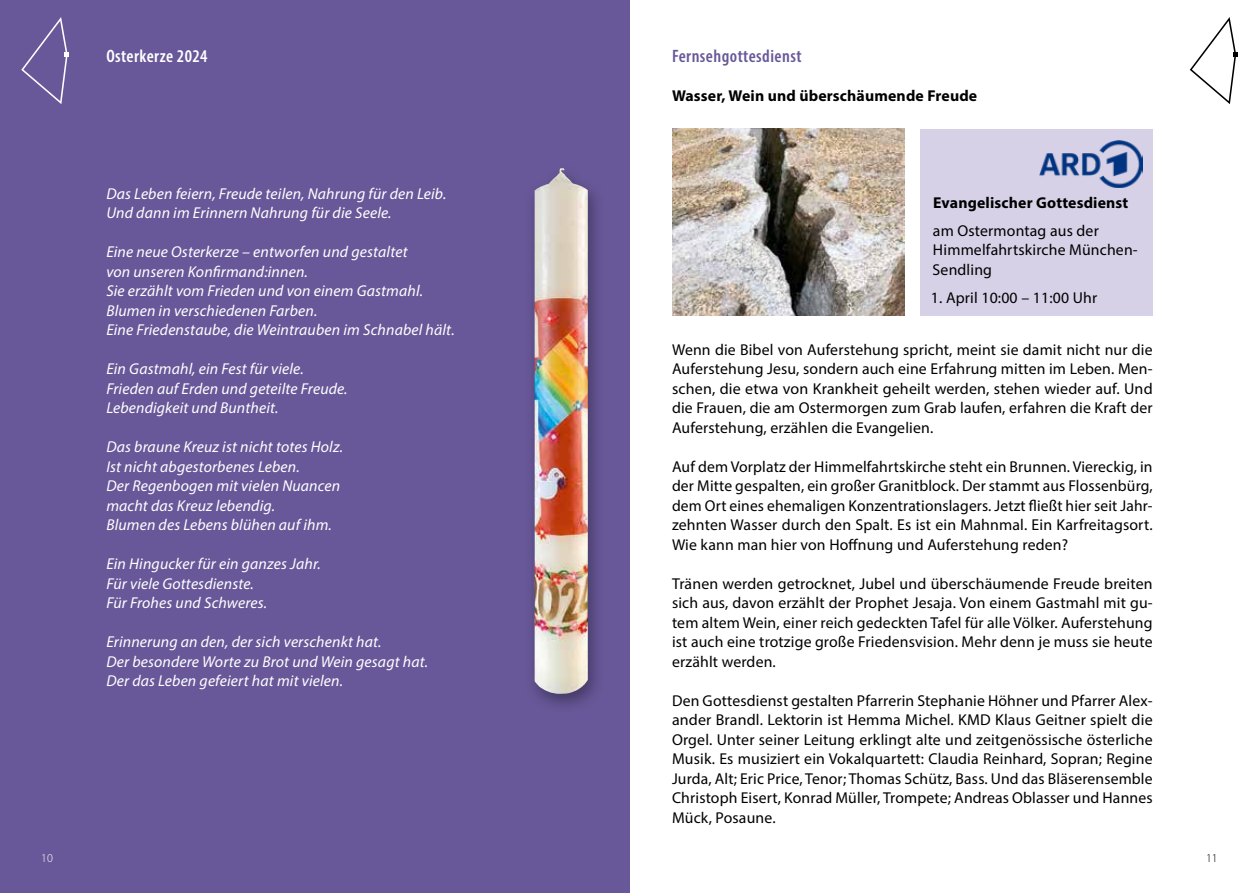
<style>
.page{position:relative;width:1259px;height:893px;background:#fff}
.page>*{position:absolute;margin:0;border:0;box-sizing:border-box;transform-origin:0 0}
.t1{font:600 condensed 18px "Myriad Pro";letter-spacing:.025em;color:#685899}
.t2{font:600 condensed 18px "Myriad Pro";letter-spacing:.025em;color:#fff}
.t3{font:15.75px/19.5px "Myriad Pro";letter-spacing:.01em;color:#000;text-align:justify}
.t4{font:italic 15.75px/19.5px "Myriad Pro";letter-spacing:.01em;color:#fff}
.t5{font:700 15.75px "Myriad Pro";letter-spacing:.01em;color:#000}
.t6{font:300 12px "Myriad Pro";color:#fff}
.t7{font:300 12px "Myriad Pro";color:#000}
</style>
<div class="page">
<svg style="left:1189px;top:17px;width:48px;height:87px"></svg>
<div style="left:0;top:0;width:629px;height:893px;background:#685899"></div>
<svg style="left:21px;top:17px;width:48px;height:87px"></svg>
<img style="left:672px;top:129px;width:233px;height:187px">
<div style="left:524px;top:161px;width:81px;height:553px;background:#000;opacity:.35"></div>
<img style="left:534px;top:168px;width:54px;height:526px">
<div style="left:919px;top:129px;width:233px;height:187px;background:#d6d1e7"></div>
<img style="left:1039px;top:140px;width:103px;height:47px">
<p class="t2" style="left:106px;top:45px;width:103px">Osterkerze 2024</p>
<p class="t1" style="left:672px;top:45px;width:131px">Fernsehgottesdienst</p>
<p class="t4" style="left:106px;top:183px;width:341px">Das Leben feiern, Freude teilen, Nahrung für den Leib.<br>Und dann im Erinnern Nahrung für die Seele.</p>
<p class="t4" style="left:106px;top:242px;width:350px">Eine neue Osterkerze – entworfen und gestaltet<br>von unseren Konfirmand:innen.<br>Sie erzählt vom Frieden und von einem Gastmahl.<br>Blumen in verschiedenen Farben.<br>Eine Friedenstaube, die Weintrauben im Schnabel hält.</p>
<p class="t4" style="left:106px;top:359px;width:243px">Ein Gastmahl, ein Fest für viele.<br>Frieden auf Erden und geteilte Freude.<br>Lebendigkeit und Buntheit.</p>
<p class="t4" style="left:106px;top:437px;width:238px">Das braune Kreuz ist nicht totes Holz.<br>Ist nicht abgestorbenes Leben.<br>Der Regenbogen mit vielen Nuancen macht das Kreuz lebendig.<br>Blumen des Lebens blühen auf ihm.</p>
<p class="t4" style="left:106px;top:554px;width:216px">Ein Hingucker für ein ganzes Jahr.<br>Für viele Gottesdienste.<br>Für Frohes und Schweres.</p>
<p class="t4" style="left:106px;top:632px;width:323px">Erinnerung an den, der sich verschenkt hat.<br>Der besondere Worte zu Brot und Wein gesagt hat.<br>Der das Leben gefeiert hat mit vielen.</p>
<p class="t5" style="left:672px;top:85px;width:307px">Wasser, Wein und überschäumende Freude</p>
<p class="t5" style="left:933px;top:192px;width:197px">Evangelischer Gottesdienst</p>
<p class="t3" style="left:932px;top:220px;width:207px;text-align:left">am Ostermontag aus der<br>Himmelfahrtskirche München-<br>Sendling</p>
<p class="t3" style="left:931px;top:287px;width:168px">1. April 10:00 – 11:00 Uhr</p>
<p class="t3" style="left:672px;top:339px;width:482px">Wenn die Bibel von Auferstehung spricht, meint sie damit nicht nur die Auferstehung Jesu, sondern auch eine Erfahrung mitten im Leben. Men&shy;schen, die etwa von Krankheit geheilt werden, stehen wieder auf. Und die Frauen, die am Ostermorgen zum Grab laufen, erfahren die Kraft der Auferstehung, erzählen die Evangelien.</p>
<p class="t3" style="left:672px;top:456px;width:482px">Auf dem Vorplatz der Himmelfahrtskirche steht ein Brunnen. Viereckig, in der Mitte gespalten, ein großer Granitblock. Der stammt aus Flossenbürg, dem Ort eines ehemaligen Konzentrationslagers. Jetzt fließt hier seit Jahr&shy;zehnten Wasser durch den Spalt. Es ist ein Mahnmal. Ein Karfreitagsort.<br>Wie kann man hier von Hoffnung und Auferstehung reden?</p>
<p class="t3" style="left:672px;top:573px;width:482px">Tränen werden getrocknet, Jubel und überschäumende Freude breiten sich aus, davon erzählt der Prophet Jesaja. Von einem Gastmahl mit gu&shy;tem altem Wein, einer reich gedeckten Tafel für alle Völker. Auferstehung ist auch eine trotzige große Friedensvision. Mehr denn je muss sie heute erzählt werden.</p>
<p class="t3" style="left:672px;top:690px;width:482px">Den Gottesdienst gestalten Pfarrerin Stephanie Höhner und Pfarrer Alex&shy;ander Brandl. Lektorin ist Hemma Michel. KMD Klaus Geitner spielt die Orgel. Unter seiner Leitung erklingt alte und zeitgenössische österliche Musik. Es musiziert ein Vokalquartett: Claudia Reinhard, Sopran; Regine Jurda, Alt; Eric Price, Tenor; Thomas Schütz, Bass. Und das Bläserensemble Christoph Eisert, Konrad Müller, Trompete; Andreas Oblasser und Hannes Mück, Posaune.</p>
<p class="t6" style="left:41px;top:850px;width:13px">10</p>
<p class="t7" style="left:1206px;top:850px;width:13px">11</p>
</div>
